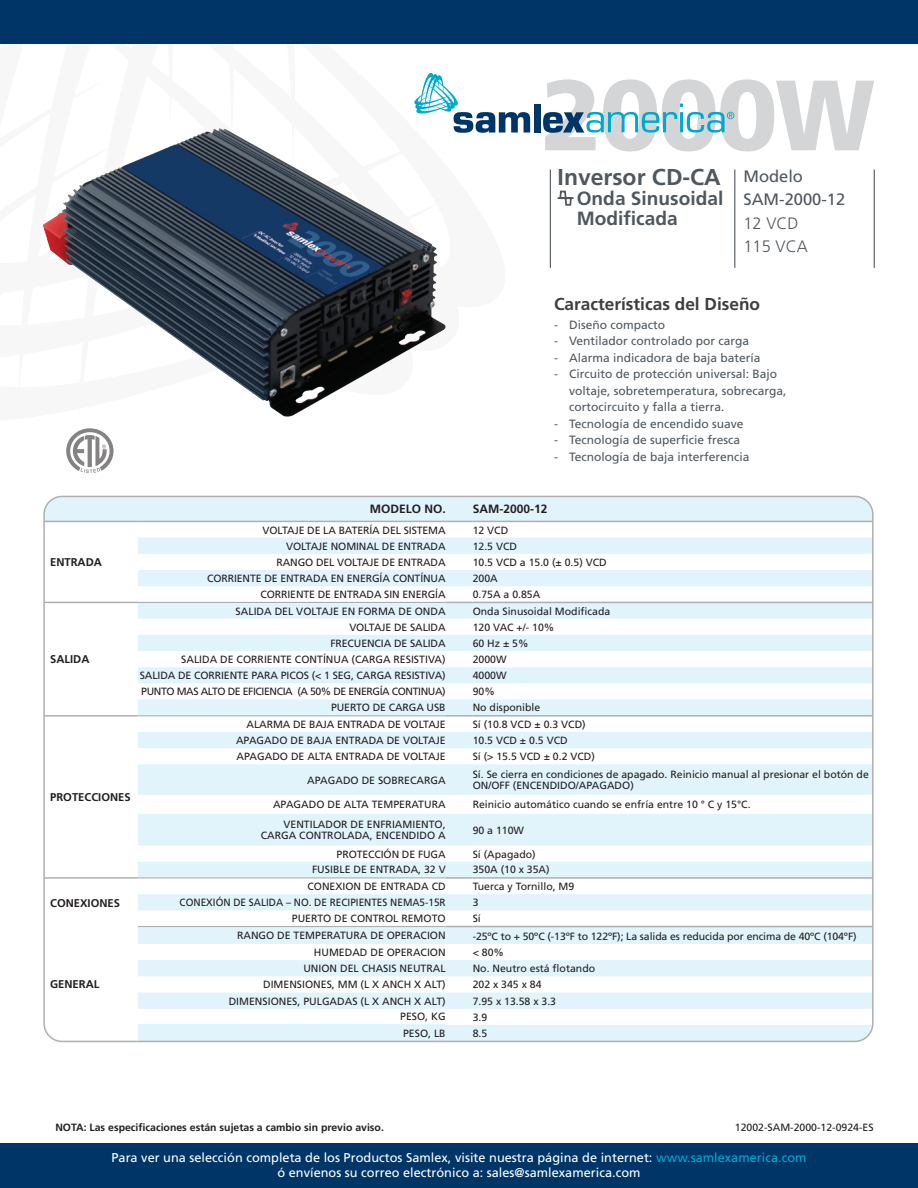
<style>
.page{position:relative;width:918px;height:1188px;background:#fff}
.page>*{position:absolute;margin:0;border:0;box-sizing:border-box;transform-origin:0 0}
.t1{font:900 99.75px "Frutiger LT Std";letter-spacing:-.025em;color:#d4d5d7}
.t2{font:700 22.95px "Frutiger LT Std";color:#50585e}
.t3{font:700 19.2px/20.4px "Frutiger LT Std";color:#50585e}
.headline{font:700 17.25px "Frutiger LT Std";color:#3e3e3f}
.t4{font:16.5px/23.4px "Frutiger LT Std";color:#50585e}
.t5{font:300 16.5px/23.4px "Frutiger LT Std";color:#50585e}
.t6{font:12.75px/15px "Frutiger LT Std";color:#fff;text-align:center}
.t7{font:12px/16.5px "Frutiger LT Std";color:#50585e}
.t8{font:700 12px "Frutiger LT Std";color:#231f20}
.t9{font:700 11.25px "Frutiger LT Std";color:#231f20}
.t10{font:10.5px/11.2px "Frutiger LT Std";color:#231f20}
.t11{font:700 10.5px "Frutiger LT Std";color:#231f20}
.t12{font:10.5px "Frutiger LT Std";letter-spacing:-.04em;color:#231f20}
.t13{font:10.5px "Frutiger LT Std";color:#231f20;scale:.95 1}
.s1{color:#00a9cc}
</style>
<div class="page">
<div style="left:0;top:1143px;width:918px;height:45px;background:#003667"></div>
<div style="left:0;top:0;width:918px;height:43px;background:#003667"></div>
<hr style="left:734px;top:170px;width:1px;height:98px;background:#50585e">
<hr style="left:874px;top:170px;width:1px;height:98px;background:#50585e">
<hr style="left:550px;top:170px;width:1px;height:98px;background:#50585e">
<svg style="left:557px;top:190px;width:17px;height:16px"></svg>
<svg style="left:46px;top:497px;width:825px;height:542px;fill:#e1f4fc"></svg>
<svg style="left:46px;top:522px;width:92px;height:519px"></svg>
<hr style="left:138px;top:1024px;width:308px;height:2px;background:#e1f4fc">
<hr style="left:473px;top:1040px;width:400px;height:1px;background:#e1f4fc">
<hr style="left:138px;top:926px;width:308px;height:1px;background:#aeafb3">
<hr style="left:44px;top:521px;width:94px;height:1px;background:#aeafb3">
<svg style="left:446px;top:521px;width:27px;height:1px"></svg>
<hr style="left:473px;top:521px;width:400px;height:1px;background:#aeafb3">
<hr style="left:44px;top:602px;width:94px;height:1px;background:#aeafb3">
<svg style="left:446px;top:602px;width:27px;height:1px"></svg>
<hr style="left:473px;top:602px;width:400px;height:1px;background:#aeafb3">
<hr style="left:44px;top:715px;width:94px;height:2px;background:#aeafb3">
<hr style="left:446px;top:715px;width:27px;height:2px;background:#aeafb3">
<hr style="left:473px;top:715px;width:400px;height:2px;background:#aeafb3">
<hr style="left:44px;top:877px;width:94px;height:2px;background:#aeafb3">
<hr style="left:446px;top:877px;width:27px;height:2px;background:#aeafb3">
<hr style="left:473px;top:877px;width:400px;height:2px;background:#aeafb3">
<svg style="left:446px;top:926px;width:27px;height:1px"></svg>
<hr style="left:473px;top:926px;width:400px;height:1px;background:#aeafb3">
<hr style="left:138px;top:877px;width:308px;height:1px;background:#aeafb3">
<hr style="left:138px;top:521px;width:308px;height:1px;background:#aeafb3">
<hr style="left:138px;top:602px;width:308px;height:1px;background:#aeafb3">
<hr style="left:138px;top:715px;width:308px;height:1px;background:#aeafb3">
<svg style="left:66px;top:428px;width:48px;height:45px"></svg>
<img style="left:43px;top:128px;width:403px;height:289px">
<div style="left:534px;top:104px;width:6px;height:29px;background:#003667"></div>
<svg style="left:414px;top:73px;width:116px;height:60px"></svg>
<svg style="left:543px;top:104px;width:191px;height:29px"></svg>
<h1 class="t1" style="left:541px;top:55px;width:336px">2000W</h1>
<h3 class="t4" style="left:743px;top:165px;width:103px">Modelo<br>SAM-2000-12</h3>
<h3 class="t5" style="left:743px;top:211px;width:66px">12 VCD<br>115 VCA</h3>
<h2 class="t2" style="left:558px;top:163px;width:165px">Inversor CD-CA</h2>
<h3 class="t3" style="left:577px;top:188px;width:148px">Onda Sinusoidal<br>Modificada</h3>
<p class="headline" style="left:554px;top:294px;width:208px">Características del Diseño</p>
<p class="t7" style="left:554px;top:316px;width:112px">- Diseño compacto</p>
<p class="t7" style="left:554px;top:333px;width:197px">- Ventilador controlado por carga</p>
<p class="t7" style="left:554px;top:349px;width:208px">- Alarma indicadora de baja batería</p>
<p class="t7" style="left:569px;top:366px;width:219px;text-indent:-15px">- Circuito de protección universal: Bajo voltaje, sobretemperatura, sobrecarga, cortocircuito y falla a tierra.</p>
<p class="t7" style="left:554px;top:415px;width:191px">- Tecnología de encendido suave</p>
<p class="t7" style="left:554px;top:432px;width:188px">- Tecnología de superficie fresca</p>
<p class="t7" style="left:554px;top:448px;width:197px">- Tecnología de baja interferencia</p>
<p class="t9" style="left:50px;top:556px;width:53px">ENTRADA</p>
<p class="t9" style="left:50px;top:653px;width:41px">SALIDA</p>
<p class="t9" style="left:50px;top:791px;width:82px">PROTECCIONES</p>
<p class="t9" style="left:50px;top:896px;width:72px">CONEXIONES</p>
<p class="t9" style="left:50px;top:978px;width:51px">GENERAL</p>
<p class="t8" style="left:370px;top:502px;width:78px">MODELO NO.</p>
<p class="t8" style="left:473px;top:502px;width:76px">SAM-2000-12</p>
<p class="t10" style="left:263px;top:525px;width:185px">VOLTAJE DE LA BATERÍA DEL SISTEMA</p>
<p class="t10" style="left:473px;top:525px;width:37px">12 VCD</p>
<p class="t10" style="left:286px;top:540px;width:161px">VOLTAJE NOMINAL DE ENTRADA</p>
<p class="t10" style="left:473px;top:540px;width:46px">12.5 VCD</p>
<p class="t10" style="left:276px;top:557px;width:171px">RANGO DEL VOLTAJE DE ENTRADA</p>
<p class="t10" style="left:473px;top:557px;width:136px">10.5 VCD a 15.0 (± 0.5) VCD</p>
<p class="t10" style="left:207px;top:573px;width:240px">CORRIENTE DE ENTRADA EN ENERGÍA CONTÍNUA</p>
<p class="t10" style="left:473px;top:573px;width:27px">200A</p>
<p class="t10" style="left:261px;top:589px;width:187px">CORRIENTE DE ENTRADA SIN ENERGÍA</p>
<p class="t10" style="left:473px;top:589px;width:69px">0.75A a 0.85A</p>
<p class="t10" style="left:236px;top:606px;width:212px">SALIDA DEL VOLTAJE EN FORMA DE ONDA</p>
<p class="t10" style="left:473px;top:606px;width:139px">Onda Sinusoidal Modificada</p>
<p class="t10" style="left:349px;top:621px;width:98px">VOLTAJE DE SALIDA</p>
<p class="t10" style="left:473px;top:621px;width:83px">120 VAC +/- 10%</p>
<p class="t10" style="left:330px;top:638px;width:117px">FRECUENCIA DE SALIDA</p>
<p class="t10" style="left:473px;top:638px;width:57px">60 Hz ± 5%</p>
<p class="t10" style="left:181px;top:654px;width:266px">SALIDA DE CORRIENTE CONTÍNUA (CARGA RESISTIVA)</p>
<p class="t10" style="left:473px;top:654px;width:35px">2000W</p>
<p class="t10" style="left:140px;top:670px;width:307px">SALIDA DE CORRIENTE PARA PICOS (&lt; 1 SEG, CARGA RESISTIVA)</p>
<p class="t10" style="left:473px;top:670px;width:35px">4000W</p>
<p class="t12" style="left:141px;top:686px;width:306px">PUNTO MAS ALTO DE EFICIENCIA (A 50% DE ENERGÍA CONTINUA)</p>
<p class="t10" style="left:473px;top:686px;width:24px">90%</p>
<p class="t10" style="left:331px;top:702px;width:116px">PUERTO DE CARGA USB</p>
<p class="t10" style="left:473px;top:702px;width:69px">No disponible</p>
<p class="t10" style="left:247px;top:719px;width:201px">ALARMA DE BAJA ENTRADA DE VOLTAJE</p>
<p class="t10" style="left:473px;top:719px;width:115px">Sí (10.8 VCD ± 0.3 VCD)</p>
<p class="t10" style="left:236px;top:735px;width:211px">APAGADO DE BAJA ENTRADA DE VOLTAJE</p>
<p class="t10" style="left:473px;top:735px;width:97px">10.5 VCD ± 0.5 VCD</p>
<p class="t10" style="left:237px;top:751px;width:211px">APAGADO DE ALTA ENTRADA DE VOLTAJE</p>
<p class="t10" style="left:473px;top:751px;width:124px">Sí (&gt; 15.5 VCD ± 0.2 VCD)</p>
<p class="t10" style="left:307px;top:774px;width:140px">APAGADO DE SOBRECARGA</p>
<p class="t10" style="left:473px;top:769px;width:398px">Sí. Se cierra en condiciones de apagado. Reinicio manual al presionar el botón de<br>ON/OFF (ENCENDIDO/APAGADO)</p>
<p class="t10" style="left:273px;top:799px;width:174px">APAGADO DE ALTA TEMPERATURA</p>
<p class="t10" style="left:473px;top:799px;width:279px">Reinicio automático cuando se enfría entre 10 ° C y 15°C.</p>
<p class="t10" style="left:261px;top:819px;width:186px;text-align:right">VENTILADOR DE ENFRIAMIENTO,<br>CARGA CONTROLADA, ENCENDIDO A</p>
<p class="t10" style="left:473px;top:824px;width:53px">90 a 110W</p>
<p class="t10" style="left:337px;top:848px;width:111px">PROTECCIÓN DE FUGA</p>
<p class="t10" style="left:473px;top:848px;width:64px">Sí (Apagado)</p>
<p class="t10" style="left:312px;top:864px;width:135px">FUSIBLE DE ENTRADA, 32 V</p>
<p class="t10" style="left:473px;top:864px;width:79px">350A (10 x 35A)</p>
<p class="t10" style="left:307px;top:881px;width:140px">CONEXION DE ENTRADA CD</p>
<p class="t10" style="left:473px;top:881px;width:103px">Tuerca y Tornillo, M9</p>
<p class="t13" style="left:180px;top:896px;width:282px">CONEXIÓN DE SALIDA – NO. DE RECIPIENTES NEMA5-15R</p>
<p class="t10" style="left:473px;top:897px;width:7px">3</p>
<p class="t10" style="left:292px;top:913px;width:155px">PUERTO DE CONTROL REMOTO</p>
<p class="t10" style="left:473px;top:913px;width:10px">Sí</p>
<p class="t10" style="left:237px;top:930px;width:210px">RANGO DE TEMPERATURA DE OPERACION</p>
<p class="t10" style="left:473px;top:930px;width:386px">-25oC to + 50oC (-13oF to 122oF); La salida es reducida por encima de 40oC (104oF)</p>
<p class="t10" style="left:314px;top:947px;width:133px">HUMEDAD DE OPERACION</p>
<p class="t10" style="left:473px;top:947px;width:33px">&lt; 80%</p>
<p class="t10" style="left:303px;top:963px;width:144px">UNION DEL CHASIS NEUTRAL</p>
<p class="t10" style="left:473px;top:963px;width:124px">No. Neutro está flotando</p>
<p class="t10" style="left:263px;top:979px;width:184px">DIMENSIONES, MM (L X ANCH X ALT)</p>
<p class="t10" style="left:473px;top:979px;width:70px">202 x 345 x 84</p>
<p class="t10" style="left:229px;top:995px;width:219px">DIMENSIONES, PULGADAS (L X ANCH X ALT)</p>
<p class="t10" style="left:473px;top:995px;width:85px">7.95 x 13.58 x 3.3</p>
<p class="t10" style="left:400px;top:1011px;width:47px">PESO, KG</p>
<p class="t10" style="left:473px;top:1012px;width:16px">3.9</p>
<p class="t10" style="left:403px;top:1028px;width:44px">PESO, LB</p>
<p class="t10" style="left:473px;top:1027px;width:16px">8.5</p>
<p class="t11" style="left:55px;top:1121px;width:330px">NOTA: Las especificaciones están sujetas a cambio sin previo aviso.</p>
<p class="t10" style="left:735px;top:1122px;width:140px">12002-SAM-2000-12-0924-ES</p>
<p class="t6" style="left:111px;top:1150px;width:697px">Para ver una selección completa de los Productos Samlex, visite nuestra página de internet: <span class="s1">www.samlexamerica.com </span>ó envíenos su correo electrónico a: sales@samlexamerica.com</p>
</div>
